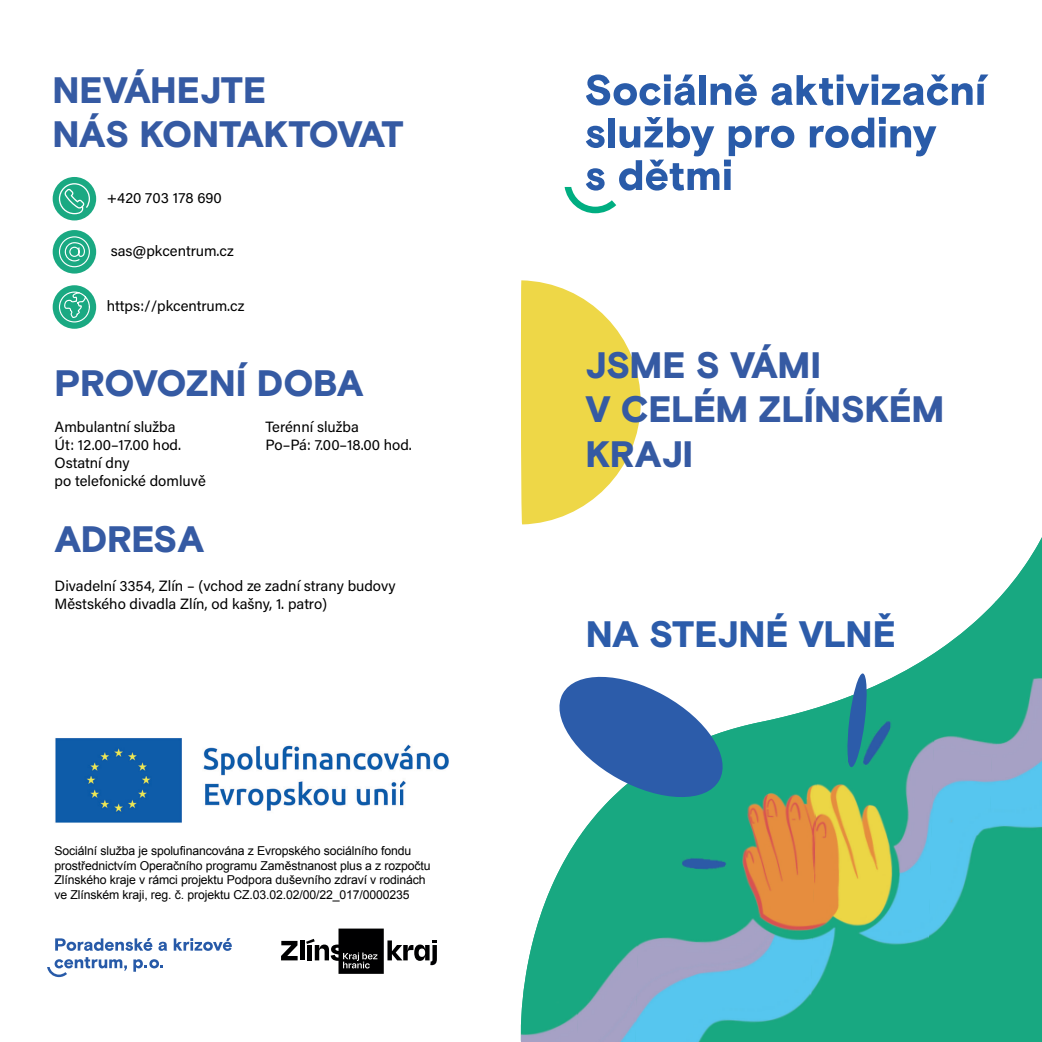
<style>
.page{position:relative;width:1042px;height:1042px;background:#fff}
.page>*{position:absolute;margin:0;border:0;box-sizing:border-box;transform-origin:0 0}
.t1{font:900 36.75px/44.1px "Basis Grotesque Arabic Pro";letter-spacing:-.015em;color:#355aa3}
.t2{font:900 36.75px "Basis Grotesque Arabic Pro";color:#2c5caa}
.t3{font:14.88px/17.8px "Acumin Pro";color:#000}
.t4{font:12.25px/14.7px "Arial";letter-spacing:-.01em;color:#000}
</style>
<div class="page">
<svg style="left:520px;top:280px;width:121px;height:221px"></svg>
<svg style="left:586px;top:74px;width:110px;height:31px"></svg>
<div style="left:699px;top:75px;width:7px;height:30px;background:#295ba9"></div>
<svg style="left:710px;top:74px;width:47px;height:32px"></svg>
<svg style="left:771px;top:74px;width:217px;height:31px"></svg>
<svg style="left:810px;top:117px;width:126px;height:39px"></svg>
<svg style="left:564px;top:117px;width:230px;height:96px"></svg>
<svg style="left:281px;top:941px;width:17px;height:19px"></svg>
<hr style="left:300px;top:940px;width:4px;height:20px;background:#000001">
<svg style="left:306px;top:928px;width:131px;height:46px"></svg>
<svg style="left:55px;top:938px;width:97px;height:13px"></svg>
<svg style="left:158px;top:941px;width:9px;height:10px"></svg>
<svg style="left:174px;top:938px;width:58px;height:13px"></svg>
<svg style="left:47px;top:957px;width:80px;height:20px"></svg>
<svg style="left:133px;top:959px;width:30px;height:12px"></svg>
<img style="left:996px;top:537px;width:46px;height:505px">
<img style="left:936px;top:601px;width:60px;height:441px">
<img style="left:819px;top:652px;width:117px;height:390px">
<img style="left:643px;top:707px;width:176px;height:335px">
<img style="left:583px;top:803px;width:60px;height:239px">
<img style="left:520px;top:831px;width:63px;height:211px">
<svg style="left:559px;top:676px;width:173px;height:127px"></svg>
<svg style="left:846px;top:673px;width:22px;height:94px;background:#4388a9"></svg>
<img style="left:55px;top:738px;width:394px;height:85px">
<div style="left:53px;top:177px;width:43px;height:43px;background:#1aa982;border-radius:50%"></div>
<svg style="left:59px;top:183px;width:31px;height:31px"></svg>
<div style="left:53px;top:230px;width:43px;height:44px;background:#1aa982;border-radius:50%"></div>
<svg style="left:59px;top:236px;width:31px;height:31px"></svg>
<div style="left:53px;top:285px;width:43px;height:44px;background:#1aa982;border-radius:50%"></div>
<svg style="left:59px;top:291px;width:31px;height:31px"></svg>
<h1 class="t1" style="left:53px;top:71px;width:352px">NEVÁHEJTE<br>NÁS KONTAKTOVAT</h1>
<p class="t3" style="left:107px;top:188px;width:116px">+420 703 178 690</p>
<p class="t3" style="left:111px;top:241px;width:125px">sas@pkcentrum.cz</p>
<p class="t3" style="left:107px;top:296px;width:139px">https://pkcentrum.cz</p>
<h1 class="t1" style="left:55px;top:364px;width:311px">PROVOZNÍ DOBA</h1>
<p class="t3" style="left:55px;top:417px;width:153px">Ambulantní služba<br>Út: 12.00–17.00 hod.<br>Ostatní dny<br>po telefonické domluvě</p>
<h1 class="t1" style="left:55px;top:520px;width:151px">ADRESA</h1>
<p class="t3" style="left:265px;top:417px;width:148px">Terénní služba<br>Po–Pá: 7.00–18.00 hod.</p>
<p class="t3" style="left:55px;top:576px;width:342px">Divadelní 3354, Zlín – (vchod ze zadní strany budovy<br>Městského divadla Zlín, od kašny, 1. patro)</p>
<p class="t4" style="left:55px;top:843px;width:378px">Sociální služba je spolufinancována z Evropského sociálního fondu prostřednictvím Operačního programu Zaměstnanost plus a z rozpočtu Zlínského kraje v rámci projektu Podpora duševního zdraví v rodinách ve Zlínském kraji, reg. č. projektu CZ.03.02.02/00/22_017/0000235</p>
<h1 class="t1" style="left:585px;top:346px;width:360px">JSME S VÁMI<br>V CELÉM ZLÍNSKÉM<br>KRAJI</h1>
<h1 class="t2" style="left:586px;top:618px;width:311px">NA STEJNÉ VLNĚ</h1>
</div>
